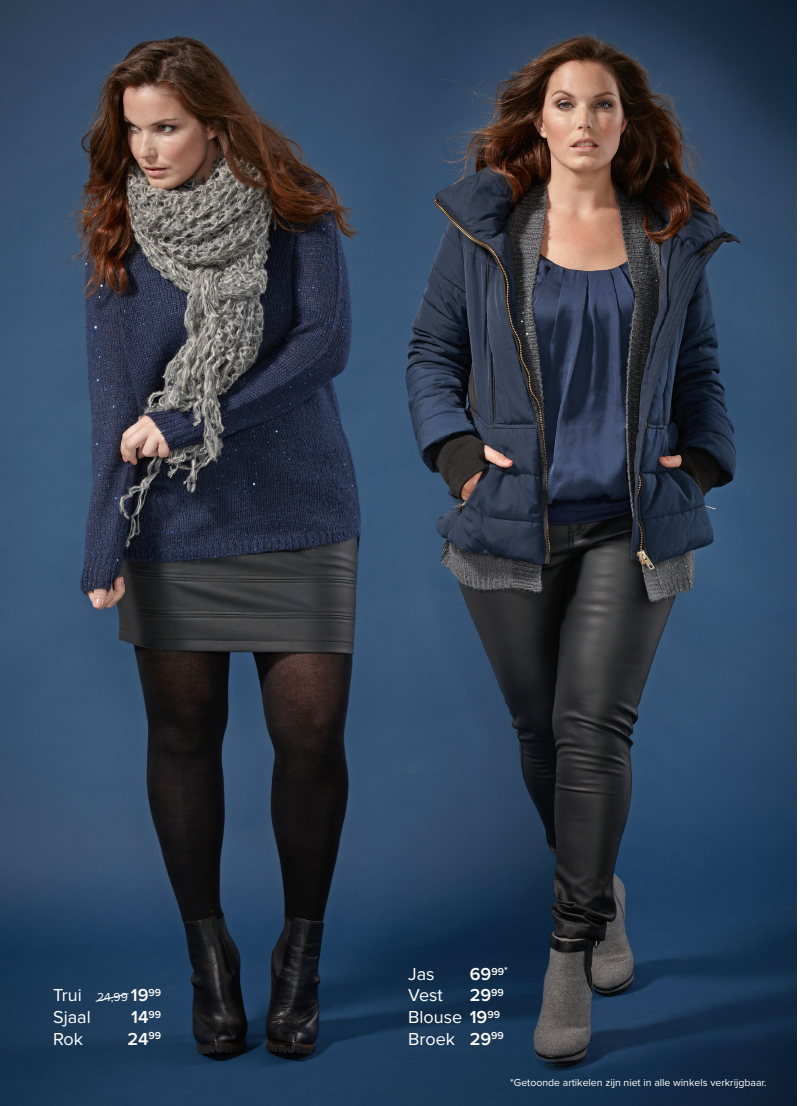
<style>
.page{position:relative;width:808px;height:1106px;background:#fff}
.page>*{position:absolute;margin:0;border:0;box-sizing:border-box;transform-origin:0 0}
.t1{font:18px "Proxima Nova";color:#fff}
.t2{font:600 18px "Proxima Nova";color:#fff}
.t3{font:12px "Proxima Nova";color:#fff}
.t4{font:10.5px "Proxima Nova";color:#fff}
.t5{font:600 10.5px "Proxima Nova";color:#fff}
.s1{font-size:18px}
.s2{font-weight:600;font-size:18px}
.s3{font-weight:600}
</style>
<div class="page">
<img style="left:0;top:0;width:796px;height:1106px">
<img style="left:787px;top:541px;width:10px;height:49px">
<svg style="left:95px;top:992px;width:34px;height:10px"></svg>
<p class="t3" style="left:53px;top:991px;width:110px"><span class="s1">Trui</span> 24,99 <span class="s2">19</span><sup>99</sup></p>
<p class="t1" style="left:53px;top:1008px;width:39px">Sjaal</p>
<p class="t2" style="left:131px;top:1008px;width:31px">14<sup>99</sup></p>
<p class="t1" style="left:53px;top:1030px;width:31px">Rok</p>
<p class="t2" style="left:127px;top:1030px;width:35px">24<sup>99</sup></p>
<p class="t1" style="left:408px;top:965px;width:28px">Jas</p>
<p class="t5" style="left:470px;top:966px;width:39px"><span class="s1">69</span>99*</p>
<p class="t1" style="left:408px;top:987px;width:36px">Vest</p>
<p class="t2" style="left:470px;top:987px;width:36px">29<sup>99</sup></p>
<p class="t1" style="left:408px;top:1008px;width:93px">Blouse <span class="s3">19</span><sup>99</sup></p>
<p class="t1" style="left:408px;top:1030px;width:97px">Broek <span class="s3">29</span><sup>99</sup></p>
<p class="t4" style="left:510px;top:1077px;width:258px">*Getoonde artikelen zijn niet in alle winkels verkrijgbaar.</p>
</div>
